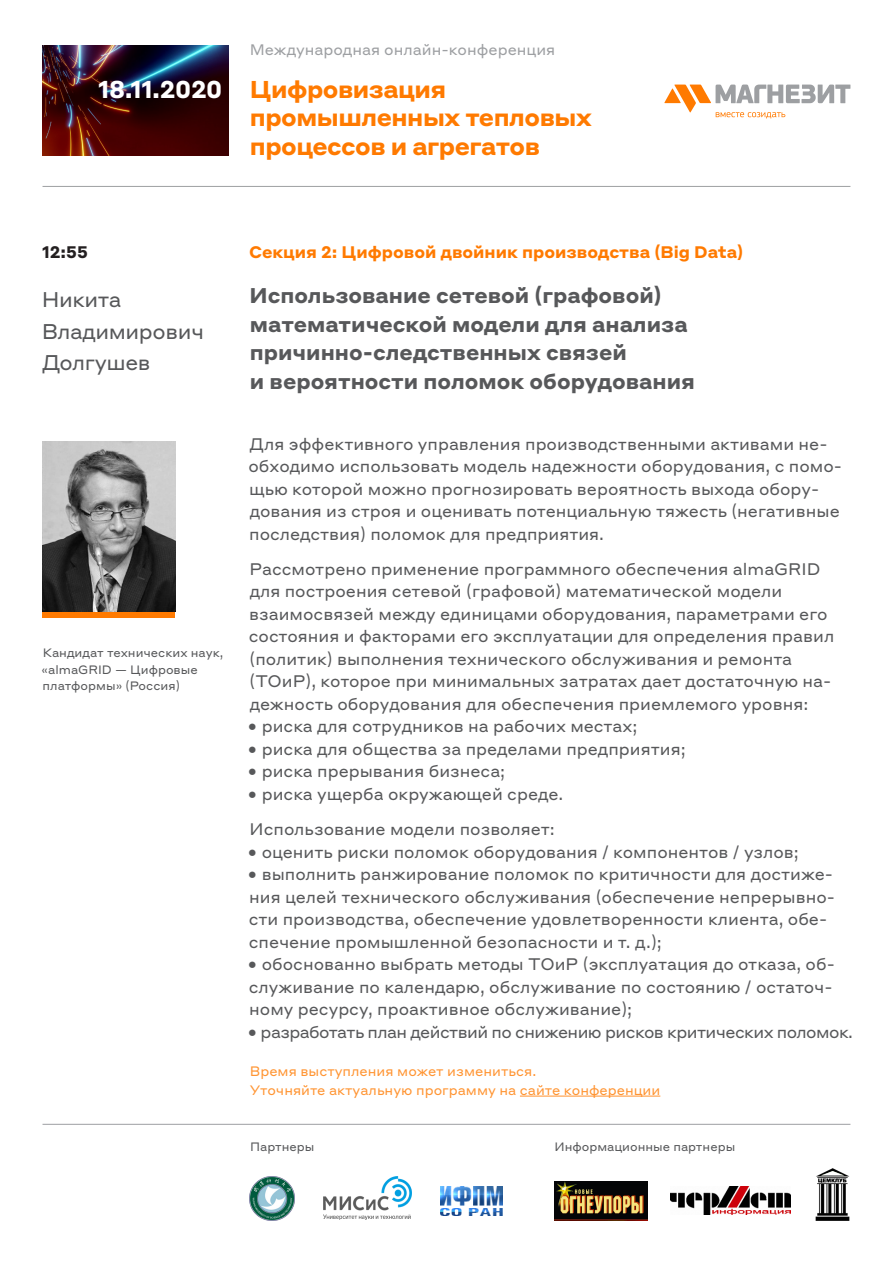
<style>
.page{position:relative;width:893px;height:1263px;background:#fff}
.page>*{position:absolute;margin:0;border:0;box-sizing:border-box;transform-origin:0 0}
.t1{font:700 24px/28.8px "Styrene ALC";letter-spacing:-.02em;color:#ff7a00}
.t2{font:700 24px "Styrene ALC";letter-spacing:-.02em;color:#fff}
.название{font:700 21px/28.5px "Styrene ALC";color:#57585a}
.спикер{font:21px/31.2px "Styrene ALC";letter-spacing:-.02em;color:#57585a}
.аннотация{font:16.5px/22.5px "Styrene ALC";color:#57585a}
.аннотация-2{font:16.5px "Styrene ALC";letter-spacing:-.035em;color:#57585a}
.название-2{font:700 16.5px "Styrene ALC";color:#ff7a00}
.название-3{font:700 16.5px "Styrene ALC";color:#231f20}
.t3{font:15px "Styrene ALC";color:#9d9fa2}
.резюме{font:13.5px/19.5px "Styrene ALC";color:#ff9533}
.резюме-2{font:12px/16.5px "Styrene ALC";color:#57585a}
</style>
<div class="page">
<img style="left:43px;top:45px;width:186px;height:110px">
<hr style="left:43px;top:186px;width:807px;height:1px;background:#9d9fa2">
<hr style="left:43px;top:1124px;width:807px;height:1px;background:#9d9fa2">
<img style="left:323px;top:1176px;width:89px;height:43px">
<img style="left:250px;top:1176px;width:44px;height:44px">
<img style="left:554px;top:1181px;width:93px;height:39px">
<img style="left:815px;top:1168px;width:35px;height:52px">
<img style="left:670px;top:1186px;width:120px;height:29px">
<img style="left:441px;top:1186px;width:62px;height:29px">
<svg style="left:664px;top:85px;width:186px;height:34px"></svg>
<img style="left:43px;top:442px;width:132px;height:170px">
<div style="left:43px;top:612px;width:132px;height:6px;background:#ff7a00"></div>
<hr style="left:520px;top:1095px;width:140px;height:1px;background:#ff9533">
<h1 class="t2" style="left:98px;top:69px;width:126px">18.11.2020</h1>
<p class="t3" style="left:250px;top:37px;width:307px">Mеждународная онлайн-конференция</p>
<h1 class="t1" style="left:250px;top:73px;width:343px">Цифровизация промышленных тепловых процессов и агрегатов</h1>
<p class="название-3" style="left:42px;top:238px;width:47px">12:55</p>
<p class="спикер" style="left:42px;top:283px;width:164px">Никита<br>Владимирович<br>Долгушев</p>
<p class="резюме-2" style="left:42px;top:643px;width:183px">Кандидат технических наук, «almaGRID — Цифровые платформы» (Россия)</p>
<p class="название-2" style="left:249px;top:238px;width:496px">Секция 2: Цифровой двойник производства (Big Data)</p>
<p class="название" style="left:250px;top:280px;width:447px">Использование сетевой (графовой) математической модели для анализа причинно-следственных связей<br>и вероятности поломок оборудования</p>
<p class="аннотация" style="left:248px;top:431px;width:595px">Для эффективного управления производственными активами не&shy;обходимо использовать модель надежности оборудования, с помо&shy;щью которой можно прогнозировать вероятность выхода обору&shy;дования из строя и оценивать потенциальную тяжесть (негативные последствия) поломок для предприятия.</p>
<p class="аннотация" style="left:249px;top:556px;width:587px">Рассмотрено применение программного обеспечения almaGRID для построения сетевой (графовой) математической модели взаимосвязей между единицами оборудования, параметрами его состояния и факторами его эксплуатации для определения правил (политик) выполнения технического обслуживания и ремонта (ТОиР), которое при минимальных затратах дает достаточную на&shy;дежность оборудования для обеспечения приемлемого уровня:</p>
<p class="аннотация" style="left:247px;top:714px;width:391px">• риска для сотрудников на рабочих местах;</p>
<p class="аннотация" style="left:247px;top:736px;width:440px">• риска для общества за пределами предприятия;</p>
<p class="аннотация" style="left:247px;top:759px;width:259px">• риска прерывания бизнеса;</p>
<p class="аннотация" style="left:247px;top:781px;width:317px">• риска ущерба окружающей среде.</p>
<p class="аннотация" style="left:250px;top:817px;width:307px">Использование модели позволяет:</p>
<p class="аннотация" style="left:247px;top:839px;width:553px">• оценить риски поломок оборудования / компонентов / узлов;</p>
<p class="аннотация" style="left:247px;top:862px;width:589px">• выполнить ранжирование поломок по критичности для достиже&shy;ния целей технического обслуживания (обеспечение непрерывно&shy;сти производства, обеспечение удовлетворенности клиента, обе&shy;спечение промышленной безопасности и т. д.);</p>
<p class="аннотация" style="left:247px;top:952px;width:589px">• обоснованно выбрать методы ТОиР (эксплуатация до отказа, об&shy;служивание по календарю, обслуживание по состоянию / остаточ&shy;ному ресурсу, проактивное обслуживание);</p>
<p class="аннотация-2" style="left:247px;top:1018px;width:607px">• разработать план действий по снижению рисков критических поломок.</p>
<p class="резюме" style="left:250px;top:1060px;width:412px">Время выступления может измениться.<br>Уточняйте актуальную программу на сайте конференции</p>
<p class="резюме-2" style="left:250px;top:1138px;width:66px">Партнеры</p>
<p class="резюме-2" style="left:554px;top:1138px;width:182px">Информационные партнеры</p>
</div>
